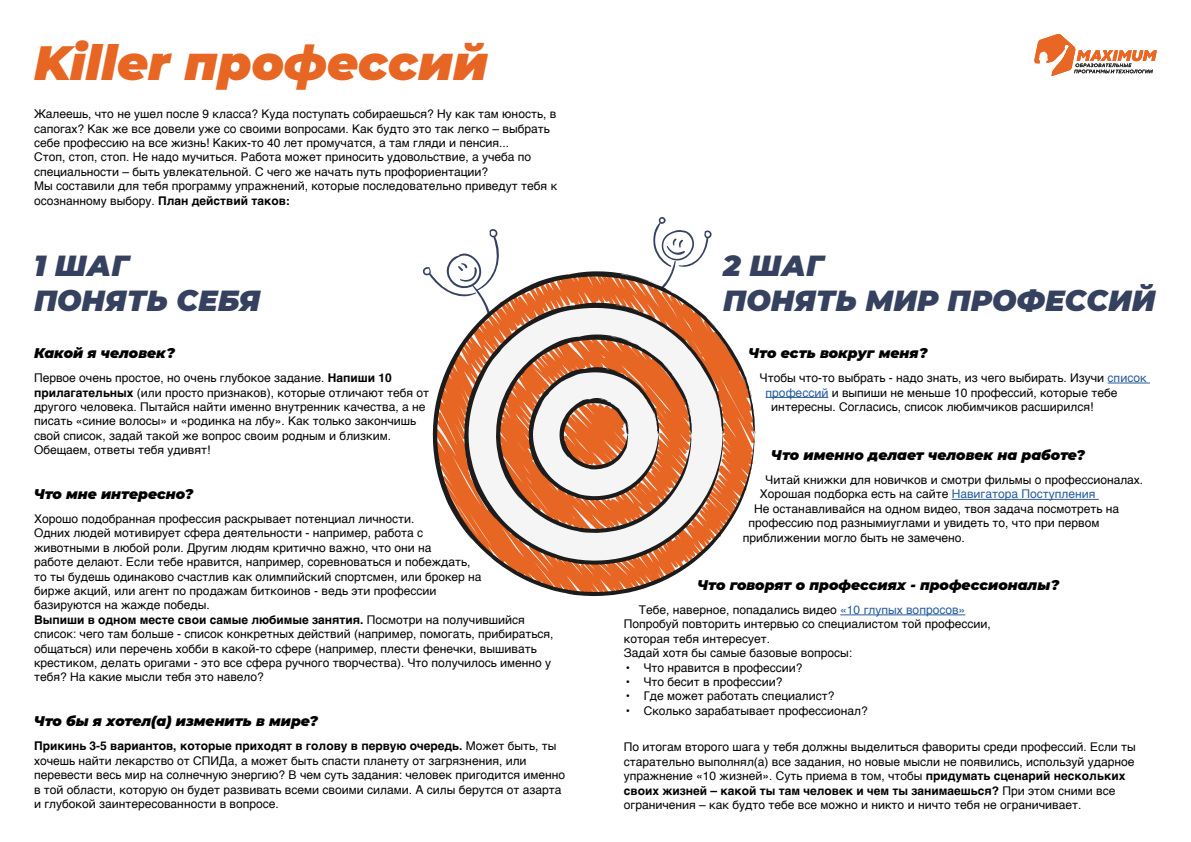
<style>
.page{position:relative;width:1191px;height:842px;background:#fff}
.page>*{position:absolute;margin:0;border:0;box-sizing:border-box;transform-origin:0 0}
.t1{font:italic 900 48px "Montserrat";color:#e86624}
.t2{font:italic 900 29px/34.8px "Montserrat";color:#364160}
.t3{font:italic 900 14px "Montserrat";color:#000}
.t4{font:12px/14.4px "Helvetica";color:#000}
.s1{font-weight:700}
.s2{color:#275b9b}
</style>
<div class="page">
<svg style="left:500px;top:338px;width:255px;height:258px"></svg>
<svg style="left:466px;top:323px;width:258px;height:242px"></svg>
<svg style="left:422px;top:217px;width:290px;height:316px"></svg>
<hr style="left:951px;top:499px;width:147px;height:1px;background:#275b9b">
<hr style="left:1107px;top:383px;width:42px;height:1px;background:#275b9b">
<hr style="left:765px;top:397px;width:63px;height:1px;background:#275b9b">
<hr style="left:840px;top:615px;width:125px;height:1px;background:#275b9b">
<svg style="left:1034px;top:34px;width:123px;height:42px"></svg>
<h1 class="t1" style="left:34px;top:34px;width:455px">Killer профессий</h1>
<p class="t4" style="left:34px;top:108px;width:525px">Жалеешь, что не ушел после 9 класса? Куда поступать собираешься? Ну как там юность, в сапогах? Как же все довели уже со своими вопросами. Как будто это так легко – выбрать себе профессию на все жизнь! Каких-то 40 лет промучатся, а там гляди и пенсия...<br>Стоп, стоп, стоп. Не надо мучиться. Работа может приносить удовольствие, а учеба по специальности – быть увлекательной. С чего же начать путь профориентации?<br>Мы составили для тебя программу упражнений, которые последовательно приведут тебя к осознанному выбору. <span class="s1">План действий таков:</span></p>
<h2 class="t2" style="left:34px;top:248px;width:228px">1 ШАГ<br>ПОНЯТЬ СЕБЯ</h2>
<h2 class="t2" style="left:723px;top:248px;width:434px">2 ШАГ<br>ПОНЯТЬ МИР ПРОФЕССИЙ</h2>
<p class="t3" style="left:34px;top:345px;width:142px">Какой я человек?</p>
<p class="t4" style="left:34px;top:372px;width:396px">Первое очень простое, но очень глубокое задание. <span class="s1">Напиши 10 прилагательных</span> (или просто признаков), которые отличают тебя от другого человека. Пытайся найти именно внутренник качества, а не писать «синие волосы» и «родинка на лбу». Как только закончишь свой список, задай такой же вопрос своим родным и близким.<br>Обещаем, ответы тебя удивят!</p>
<p class="t3" style="left:34px;top:485px;width:161px">Что мне интересно?</p>
<p class="t4" style="left:34px;top:512px;width:521px">Хорошо подобранная профессия раскрывает потенциал личности.<br>Одних людей мотивирует сфера деятельности - например, работа с<br>животными в любой роли. Другим людям критично важно, что они на<br>работе делают. Если тебе нравится, например, соревноваться и побеждать,<br>то ты будешь одинаково счастлив как олимпийский спортсмен, или брокер на<br>бирже акций, или агент по продажам биткоинов - ведь эти профессии<br>базируются на жажде победы.<br><span class="s1">Выпиши в одном месте свои самые любимые занятия.</span> Посмотри на получившийся список: чего там больше - список конкретных действий (например, помогать, прибираться, общаться) или перечень хобби в какой-то сфере (например, плести фенечки, вышивать крестиком, делать оригами - это все сфера ручного творчества). Что получилось именно у тебя? На какие мысли тебя это навело?</p>
<p class="t3" style="left:34px;top:713px;width:285px">Что бы я хотел(а) изменить в мире?</p>
<p class="t4" style="left:34px;top:740px;width:532px"><span class="s1">Прикинь 3-5 вариантов, которые приходят в голову в первую очередь.</span> Может быть, ты хочешь найти лекарство от СПИДа, а может быть спасти планету от загрязнения, или перевести весь мир на солнечную энергию? В чем суть задания: человек пригодится именно в той области, которую он будет развивать всеми своими силами. А силы берутся от азарта и глубокой заинтересованности в вопросе.</p>
<p class="t3" style="left:748px;top:344px;width:180px">Что есть вокруг меня?</p>
<p class="t4" style="left:760px;top:372px;width:388px">Чтобы что-то выбрать - надо знать, из чего выбирать. Изучи <span class="s2">список</span></p>
<p class="t4" style="left:765px;top:386px;width:353px"><span class="s2">профессий</span> и выпиши не меньше 10 профессий, которые тебе</p>
<p class="t4" style="left:771px;top:400px;width:324px">интересны. Согласись, список любимчиков расширился!</p>
<p class="t3" style="left:771px;top:446px;width:315px">Что именно делает человек на работе?</p>
<p class="t4" style="left:765px;top:474px;width:379px">Читай книжки для новичков и смотри фильмы о профессионалах.</p>
<p class="t4" style="left:760px;top:488px;width:337px">Хорошая подборка есть на сайте <span class="s2">Навигатора Поступления</span></p>
<p class="t4" style="left:754px;top:502px;width:366px">Не останавливайся на одном видео, твоя задача посмотреть на</p>
<p class="t4" style="left:748px;top:517px;width:352px">профессию под разнымиуглами и увидеть то, что при первом</p>
<p class="t4" style="left:743px;top:531px;width:223px">приближении могло быть не замечено.</p>
<p class="t3" style="left:697px;top:576px;width:363px">Что говорят о профессиях - профессионалы?</p>
<p class="t4" style="left:624px;top:603px;width:368px;text-indent:15px">Тебе, наверное, попадались видео <span class="s2">«10 глупых вопросов» </span>Попробуй повторить интервью со специалистом той профессии, которая тебя интересует.<br>Задай хотя бы самые базовые вопросы:</p>
<p class="t4" style="left:625px;top:661px;width:178px">• Что нравится в профессии?</p>
<p class="t4" style="left:625px;top:675px;width:158px">• Что бесит в профессии?</p>
<p class="t4" style="left:625px;top:690px;width:210px">• Где может работать специалист?</p>
<p class="t4" style="left:625px;top:704px;width:243px">• Сколько зарабатывает профессионал?</p>
<p class="t4" style="left:624px;top:741px;width:513px">По итогам второго шага у тебя должны выделиться фавориты среди профессий. Если ты старательно выполнял(а) все задания, но новые мысли не появились, используй ударное упражнение «10 жизней». Суть приема в том, чтобы <span class="s1">придумать сценарий нескольких своих жизней – какой ты там человек и чем ты занимаешься?</span> При этом сними все ограничения – как будто тебе все можно и никто и ничто тебя не ограничивает.</p>
</div>
